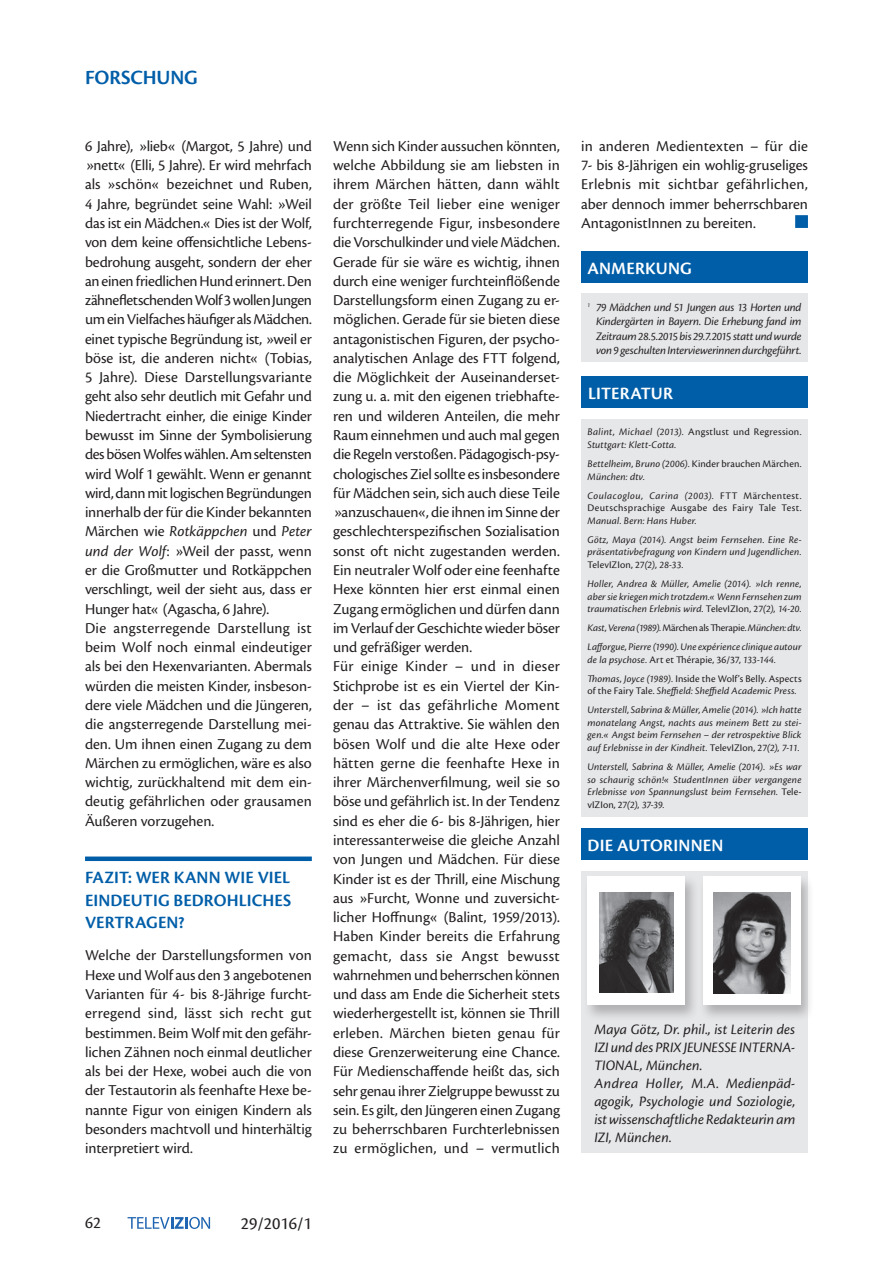
<style>
.page{position:relative;width:893px;height:1263px;background:#fff}
.page>*{position:absolute;margin:0;border:0;box-sizing:border-box;transform-origin:0 0}
.t1{font:600 21px "Cronos Pro";letter-spacing:-.005em;color:#005ea8}
.t2{font:600 18px/22.5px "Cronos Pro";letter-spacing:.005em;color:#005ea8;text-align:justify}
.t3{font:600 18px "Cronos Pro";letter-spacing:.01em;color:#fff}
.t4{font:18px "Cronos Pro";color:#231f20}
.t5{font:17.25px "Cronos Pro";color:#231f20}
.t6{font:15.75px/19.4px "Cronos Pro";letter-spacing:-.005em;color:#231f20}
.t7{font:italic 15px/18px "Cronos Pro";color:#231f20}
.t8{font:italic 12px/14.4px "Cronos Pro";letter-spacing:-.01em;color:#231f20;text-align:justify}
.t9{font:italic 10.5px/12.6px "Cronos Pro";letter-spacing:.015em;color:#231f20}
.t10{font:10.5px/18.9px "Cronos Pro";letter-spacing:.01em;color:#231f20}
.t11{font:10.5px/12.6px "Cronos Pro";letter-spacing:.03em;color:#231f20}
.s1{font-style:italic}
.s2{font-style:normal}
</style>
<div class="page">
<svg style="left:128px;top:1217px;width:82px;height:12px"></svg>
<div style="left:85px;top:856px;width:227px;height:5px;background:#005ea8"></div>
<div style="left:581px;top:871px;width:227px;height:281px;background:#e6e7e9"></div>
<div style="left:698px;top:874px;width:117px;height:147px;background:#231f20;opacity:.28"></div>
<div style="left:703px;top:876px;width:97px;height:129px;background:#fff"></div>
<div style="left:581px;top:828px;width:227px;height:32px;background:#005ea8"></div>
<img style="left:714px;top:892px;width:76px;height:101px">
<div style="left:583px;top:874px;width:117px;height:147px;background:#231f20;opacity:.28"></div>
<div style="left:587px;top:876px;width:98px;height:129px;background:#fff"></div>
<img style="left:599px;top:892px;width:75px;height:101px">
<div style="left:581px;top:419px;width:227px;height:397px;background:#e6e7e9"></div>
<div style="left:582px;top:376px;width:226px;height:32px;background:#005ea8"></div>
<div style="left:581px;top:293px;width:227px;height:69px;background:#e6e7e9"></div>
<div style="left:581px;top:251px;width:227px;height:32px;background:#005ea8"></div>
<div style="left:795px;top:215px;width:13px;height:13px;background:#005ea8;border:2px solid #005ea8"></div>
<h1 class="t1" style="left:85px;top:65px;width:114px">FORSCHUNG</h1>
<p class="t6" style="left:85px;top:136px;width:228px">6 Jahre), »lieb« (Margot, 5 Jahre) und »nett« (Elli, 5 Jahre). Er wird mehrfach als »schön« bezeichnet und Ruben, 4 Jahre, begründet seine Wahl: »Weil das ist ein Mädchen.« Dies ist der Wolf, von dem keine offensichtliche Lebens&shy;bedrohung ausgeht, sondern der eher an einen friedlichen Hund erinnert. Den zähnefletschenden Wolf 3 wollen Jungen um ein Vielfaches häufiger als Mädchen. einet typische Begründung ist, »weil er böse ist, die anderen nicht« (Tobias, 5 Jahre). Diese Darstellungsvariante geht also sehr deutlich mit Gefahr und Niedertracht einher, die einige Kinder bewusst im Sinne der Symbolisierung des bösen Wolfes wählen. Am seltensten wird Wolf 1 gewählt. Wenn er genannt wird, dann mit logischen Begründungen innerhalb der für die Kinder bekannten Märchen wie <span class="s1">Rotkäppchen</span> und <span class="s1">Peter und der Wolf</span>: »Weil der passt, wenn er die Großmutter und Rotkäppchen verschlingt, weil der sieht aus, dass er Hunger hat« (Agascha, 6 Jahre).<br>Die angsterregende Darstellung ist beim Wolf noch einmal eindeutiger als bei den Hexenvarianten. Abermals würden die meisten Kinder, insbeson&shy;dere viele Mädchen und die Jüngeren, die angsterregende Darstellung mei&shy;den. Um ihnen einen Zugang zu dem Märchen zu ermöglichen, wäre es also wichtig, zurückhaltend mit dem ein&shy;deutig gefährlichen oder grausamen Äußeren vorzugehen.</p>
<p class="t2" style="left:85px;top:867px;width:208px">FAZIT: WER KANN WIE VIEL EINDEUTIG BEDROHLICHES VERTRAGEN?</p>
<p class="t6" style="left:85px;top:946px;width:228px;text-align:justify">Welche der Darstellungsformen von Hexe und Wolf aus den 3 angebotenen Varianten für 4- bis 8-Jährige furcht&shy;erregend sind, lässt sich recht gut bestimmen. Beim Wolf mit den gefähr&shy;lichen Zähnen noch einmal deutlicher als bei der Hexe, wobei auch die von der Testautorin als feenhafte Hexe be&shy;nannte Figur von einigen Kindern als besonders machtvoll und hinterhältig interpretiert wird.</p>
<p class="t6" style="left:333px;top:136px;width:228px">Wenn sich Kinder aussuchen könnten, welche Abbildung sie am liebsten in ihrem Märchen hätten, dann wählt der größte Teil lieber eine weniger furchterregende Figur, insbesondere die Vorschulkinder und viele Mädchen.<br>Gerade für sie wäre es wichtig, ihnen durch eine weniger furchteinflößende Darstellungsform einen Zugang zu er&shy;möglichen. Gerade für sie bieten diese antagonistischen Figuren, der psycho&shy;analytischen Anlage des FTT folgend, die Möglichkeit der Auseinanderset&shy;zung u. a. mit den eigenen triebhafte&shy;ren und wilderen Anteilen, die mehr Raum einnehmen und auch mal gegen die Regeln verstoßen. Pädagogisch-psy&shy;chologisches Ziel sollte es insbesondere für Mädchen sein, sich auch diese Teile »anzuschauen«, die ihnen im Sinne der geschlechterspezifischen Sozialisation sonst oft nicht zugestanden werden.<br>Ein neutraler Wolf oder eine feenhafte Hexe könnten hier erst einmal einen Zugang ermöglichen und dürfen dann im Verlauf der Geschichte wieder böser und gefräßiger werden.<br>Für einige Kinder – und in dieser Stichprobe ist es ein Viertel der Kin&shy;der – ist das gefährliche Moment genau das Attraktive. Sie wählen den bösen Wolf und die alte Hexe oder hätten gerne die feenhafte Hexe in ihrer Märchenverfilmung, weil sie so böse und gefährlich ist. In der Tendenz sind es eher die 6- bis 8-Jährigen, hier interessanterweise die gleiche Anzahl von Jungen und Mädchen. Für diese Kinder ist es der Thrill, eine Mischung aus »Furcht, Wonne und zuversicht&shy;licher Hoffnung« (Balint, 1959/2013).<br>Haben Kinder bereits die Erfahrung gemacht, dass sie Angst bewusst wahrnehmen und beherrschen können und dass am Ende die Sicherheit stets wiederhergestellt ist, können sie Thrill erleben. Märchen bieten genau für diese Grenzerweiterung eine Chance.<br>Für Medienschaffende heißt das, sich sehr genau ihrer Zielgruppe bewusst zu sein. Es gilt, den Jüngeren einen Zugang zu beherrschbaren Furchterlebnissen zu ermöglichen, und – vermutlich</p>
<p class="t6" style="left:581px;top:136px;width:228px;text-align:justify">in anderen Medientexten – für die 7- bis 8-Jährigen ein wohlig-gruseliges Erlebnis mit sichtbar gefährlichen, aber dennoch immer beherrschbaren AntagonistInnen zu bereiten.</p>
<p class="t3" style="left:588px;top:258px;width:106px">ANMERKUNG</p>
<p class="t8" style="left:596px;top:300px;width:207px;text-indent:-8px"><sup>1</sup> 79 Mädchen und 51 Jungen aus 13 Horten und Kindergärten in Bayern. Die Erhebung fand im Zeitraum 28.5.2015 bis 29.7.2015 statt und wurde von 9 geschulten Interviewerinnen durchgeführt.</p>
<p class="t3" style="left:588px;top:383px;width:86px">LITERATUR</p>
<p class="t9" style="left:587px;top:426px;width:216px">Balint, Michael (2013). <span class="s2">Angstlust und Regression.<br></span>Stuttgart: Klett-Cotta.</p>
<p class="t9" style="left:587px;top:458px;width:216px">Bettelheim, Bruno (2006). <span class="s2">Kinder brauchen Märchen.<br></span>München: dtv.</p>
<p class="t11" style="left:587px;top:489px;width:216px"><span class="s1">Coulacoglou, Carina (2003).</span> FTT Märchentest.<br>Deutschsprachige Ausgabe des Fairy Tale Test.</p>
<p class="t9" style="left:587px;top:511px;width:216px;line-height:18.9px">Manual. Bern: Hans Huber.<br>Götz, Maya (2014). Angst beim Fernsehen. Eine Re-</p>
<p class="t9" style="left:587px;top:546px;width:216px">präsentativbefragung von Kindern und Jugendlichen.<br><span class="s2">TelevIZIon, 27</span>(2), 28-33.</p>
<p class="t9" style="left:587px;top:577px;width:216px;text-align:justify">Holler, Andrea &amp; Müller, Amelie (2014). »Ich renne, aber sie kriegen mich trotzdem.« Wenn Fernsehen zum traumatischen Erlebnis wird. <span class="s2">TelevIZIon, 27</span>(2), 14-20.</p>
<p class="t9" style="left:587px;top:618px;width:216px;line-height:18.9px">Kast, Verena (1989). <span class="s2">Märchen als Therapie.</span> München: dtv.<br>Lafforgue, Pierre (1990). Une expérience clinique autour</p>
<p class="t10" style="left:587px;top:650px;width:216px"><span class="s1">de la psychose.</span> Art et Thérapie, 36/37, <span class="s1">133-144.<br>Thomas, Joyce (1989).</span> Inside the Wolf’s Belly. Aspects</p>
<p class="t9" style="left:587px;top:682px;width:216px;line-height:18.9px"><span class="s2">of the Fairy Tale.</span> Sheffield: Sheffield Academic Press.<br>Unterstell, Sabrina &amp; Müller, Amelie (2014). »Ich hatte</p>
<p class="t9" style="left:587px;top:716px;width:216px;text-align:justify">monatelang Angst, nachts aus meinem Bett zu stei&shy;gen.« Angst beim Fernsehen – der retrospektive Blick auf Erlebnisse in der Kindheit. <span class="s2">TelevIZIon, 27</span>(2), 7-11.</p>
<p class="t9" style="left:587px;top:761px;width:216px;text-align:justify">Unterstell, Sabrina &amp; Müller, Amelie (2014). »Es war so schaurig schön!« StudentInnen über vergangene Erlebnisse von Spannungslust beim Fernsehen. <span class="s2">Tele&shy;vIZIon, 27</span>(2), 37-39.</p>
<p class="t3" style="left:588px;top:835px;width:137px">DIE AUTORINNEN</p>
<p class="t7" style="left:594px;top:1020px;width:202px">Maya Götz, Dr. phil., ist Leiterin des<br>IZI und des PRIX JEUNESSE INTERNA-<br>TIONAL, München.<br>Andrea Holler, M.A. Medienpäd&shy;agogik, Psychologie und Soziologie, ist wissenschaftliche Redakteurin am<br>IZI, München.</p>
<p class="t5" style="left:85px;top:1213px;width:17px">62</p>
<p class="t4" style="left:241px;top:1213px;width:73px">29/2016/1</p>
</div>
